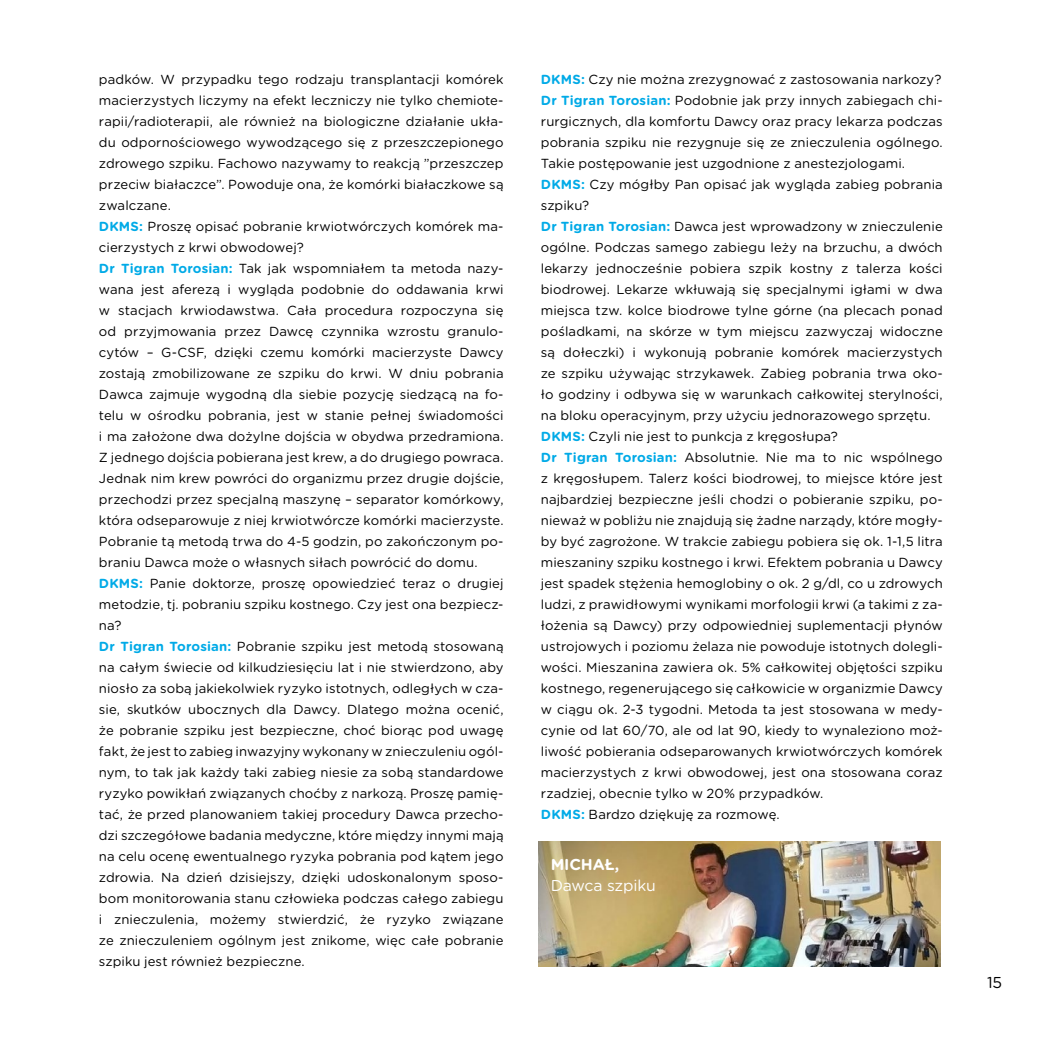
<style>
.page{position:relative;width:1042px;height:1042px;background:#fff}
.page>*{position:absolute;margin:0;border:0;box-sizing:border-box;transform-origin:0 0}
.t1{font:15.75px "Gotham Rounded";letter-spacing:-.01em;color:#fff}
.t2{font:700 15.75px "Gotham Rounded";letter-spacing:-.01em;color:#fff}
.t3{font:15.75px "Gotham Rounded";color:#000}
.t4{font:13.12px/21px "Gotham Rounded";letter-spacing:.005em;color:#000}
.s1{font-weight:700;color:#00aae7}
</style>
<div class="page">
<img style="left:538px;top:842px;width:402px;height:124px">
<p class="t4" style="left:99px;top:68px;width:406px">padków. W przypadku tego rodzaju transplantacji komórek macierzystych liczymy na efekt leczniczy nie tylko chemiote&shy;rapii/radioterapii, ale również na biologiczne działanie ukła&shy;du odpornościowego wywodzącego się z przeszczepionego zdrowego szpiku. Fachowo nazywamy to reakcją ”przeszczep przeciw białaczce”. Powoduje ona, że komórki białaczkowe są zwalczane.<br><span class="s1">DKMS:</span> Proszę opisać pobranie krwiotwórczych komórek ma&shy;cierzystych z krwi obwodowej?<br><span class="s1">Dr Tigran Torosian:</span> Tak jak wspomniałem ta metoda nazy&shy;wana jest aferezą i wygląda podobnie do oddawania krwi w stacjach krwiodawstwa. Cała procedura rozpoczyna się od przyjmowania przez Dawcę czynnika wzrostu granulo&shy;cytów – G-CSF, dzięki czemu komórki macierzyste Dawcy zostają zmobilizowane ze szpiku do krwi. W dniu pobrania Dawca zajmuje wygodną dla siebie pozycję siedzącą na fo&shy;telu w ośrodku pobrania, jest w stanie pełnej świadomości i ma założone dwa dożylne dojścia w obydwa przedramiona.<br>Z jednego dojścia pobierana jest krew, a do drugiego powraca.<br>Jednak nim krew powróci do organizmu przez drugie dojście, przechodzi przez specjalną maszynę – separator komórkowy, która odseparowuje z niej krwiotwórcze komórki macierzyste.<br>Pobranie tą metodą trwa do 4-5 godzin, po zakończonym po&shy;braniu Dawca może o własnych siłach powrócić do domu.<br><span class="s1">DKMS:</span> Panie doktorze, proszę opowiedzieć teraz o drugiej metodzie, tj. pobraniu szpiku kostnego. Czy jest ona bezpiecz&shy;na?<br><span class="s1">Dr Tigran Torosian:</span> Pobranie szpiku jest metodą stosowaną na całym świecie od kilkudziesięciu lat i nie stwierdzono, aby niosło za sobą jakiekolwiek ryzyko istotnych, odległych w cza&shy;sie, skutków ubocznych dla Dawcy. Dlatego można ocenić, że pobranie szpiku jest bezpieczne, choć biorąc pod uwagę fakt, że jest to zabieg inwazyjny wykonany w znieczuleniu ogól&shy;nym, to tak jak każdy taki zabieg niesie za sobą standardowe ryzyko powikłań związanych choćby z narkozą. Proszę pamię&shy;tać, że przed planowaniem takiej procedury Dawca przecho&shy;dzi szczegółowe badania medyczne, które między innymi mają na celu ocenę ewentualnego ryzyka pobrania pod kątem jego zdrowia. Na dzień dzisiejszy, dzięki udoskonalonym sposo&shy;bom monitorowania stanu człowieka podczas całego zabiegu i znieczulenia, możemy stwierdzić, że ryzyko związane ze znieczuleniem ogólnym jest znikome, więc całe pobranie szpiku jest również bezpieczne.</p>
<p class="t4" style="left:541px;top:68px;width:403px"><span class="s1">DKMS:</span> Czy nie można zrezygnować z zastosowania narkozy?<br><span class="s1">Dr Tigran Torosian:</span> Podobnie jak przy innych zabiegach chi&shy;rurgicznych, dla komfortu Dawcy oraz pracy lekarza podczas pobrania szpiku nie rezygnuje się ze znieczulenia ogólnego.<br>Takie postępowanie jest uzgodnione z anestezjologami.<br><span class="s1">DKMS:</span> Czy mógłby Pan opisać jak wygląda zabieg pobrania szpiku?<br><span class="s1">Dr Tigran Torosian:</span> Dawca jest wprowadzony w znieczulenie ogólne. Podczas samego zabiegu leży na brzuchu, a dwóch lekarzy jednocześnie pobiera szpik kostny z talerza kości biodrowej. Lekarze wkłuwają się specjalnymi igłami w dwa miejsca tzw. kolce biodrowe tylne górne (na plecach ponad pośladkami, na skórze w tym miejscu zazwyczaj widoczne są dołeczki) i wykonują pobranie komórek macierzystych ze szpiku używając strzykawek. Zabieg pobrania trwa oko&shy;ło godziny i odbywa się w warunkach całkowitej sterylności, na bloku operacyjnym, przy użyciu jednorazowego sprzętu.<br><span class="s1">DKMS:</span> Czyli nie jest to punkcja z kręgosłupa?<br><span class="s1">Dr Tigran Torosian:</span> Absolutnie. Nie ma to nic wspólnego z kręgosłupem. Talerz kości biodrowej, to miejsce które jest najbardziej bezpieczne jeśli chodzi o pobieranie szpiku, po&shy;nieważ w pobliżu nie znajdują się żadne narządy, które mogły&shy;by być zagrożone. W trakcie zabiegu pobiera się ok. 1-1,5 litra mieszaniny szpiku kostnego i krwi. Efektem pobrania u Dawcy jest spadek stężenia hemoglobiny o ok. 2 g/dl, co u zdrowych ludzi, z prawidłowymi wynikami morfologii krwi (a takimi z za&shy;łożenia są Dawcy) przy odpowiedniej suplementacji płynów ustrojowych i poziomu żelaza nie powoduje istotnych dolegli&shy;wości. Mieszanina zawiera ok. 5% całkowitej objętości szpiku kostnego, regenerującego się całkowicie w organizmie Dawcy w ciągu ok. 2-3 tygodni. Metoda ta jest stosowana w medy&shy;cynie od lat 60/70, ale od lat 90, kiedy to wynaleziono moż&shy;liwość pobierania odseparowanych krwiotwórczych komórek macierzystych z krwi obwodowej, jest ona stosowana coraz rzadziej, obecnie tylko w 20% przypadków.<br><span class="s1">DKMS:</span> Bardzo dziękuję za rozmowę.</p>
<p class="t2" style="left:551px;top:853px;width:70px">MICHAŁ,</p>
<p class="t1" style="left:551px;top:875px;width:107px">Dawca szpiku</p>
<p class="t3" style="left:987px;top:971px;width:17px">15</p>
</div>
